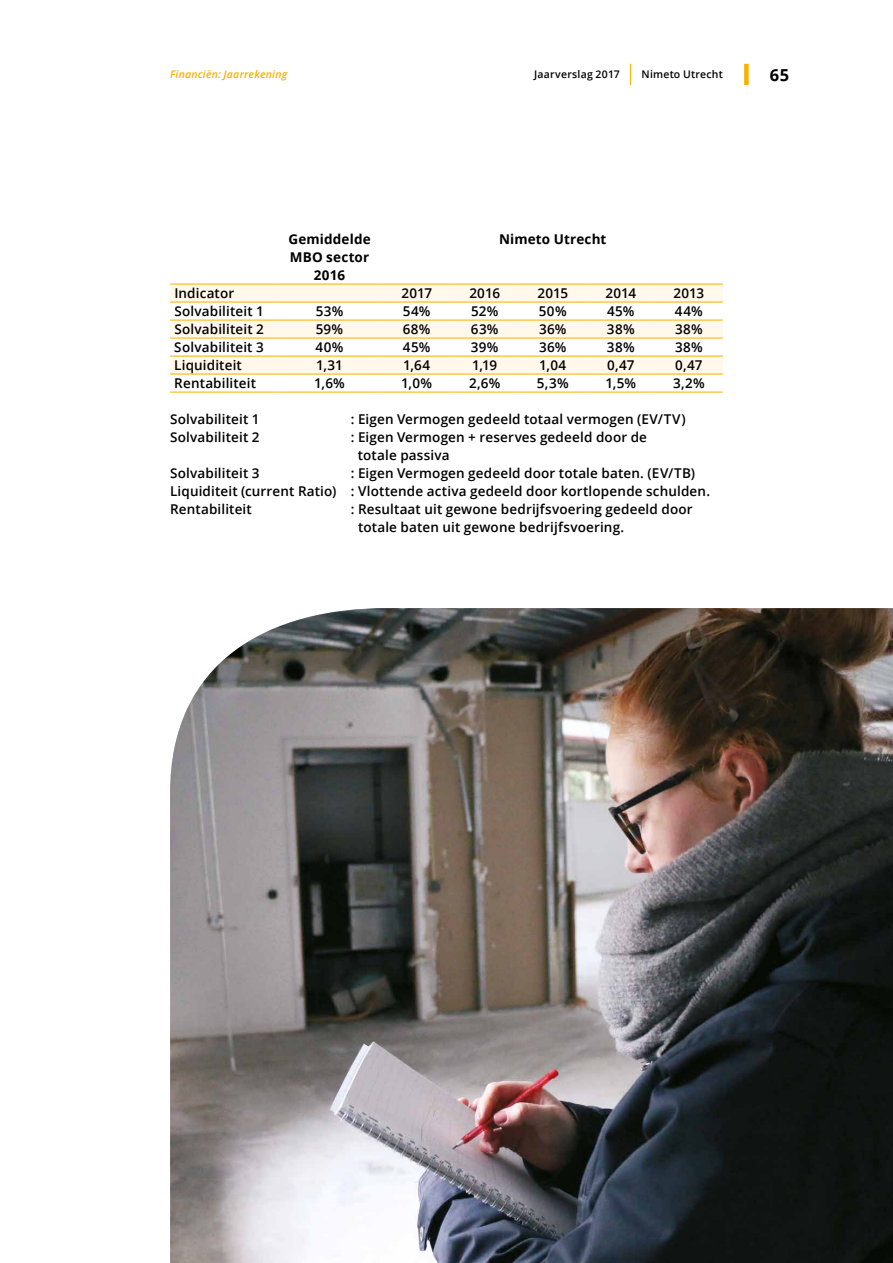
<style>
.page{position:relative;width:893px;height:1263px;background:#fff}
.page>*{position:absolute;margin:0;border:0;box-sizing:border-box;transform-origin:0 0}
.t1{font:700 16.5px "Open Sans";color:#000}
.t2{font:600 13.5px/18px "Open Sans";letter-spacing:.01em;color:#000}
.t3{font:700 13.5px/18px "Open Sans";letter-spacing:.01em;color:#000;text-align:center}
.t4{font:600 10.5px "Open Sans";letter-spacing:.02em;color:#000}
.t5{font:italic 600 10.5px "Open Sans";letter-spacing:.02em;color:#f9b000}
</style>
<div class="page">
<div style="left:744px;top:64px;width:5px;height:21px;background:#f9b000"></div>
<svg style="left:630px;top:64px;width:1px;height:21px"></svg>
<svg style="left:170px;top:285px;width:553px;height:53px"></svg>
<svg style="left:170px;top:357px;width:553px;height:35px"></svg>
<hr style="left:170px;top:284px;width:106px;height:1px;background:#f9b000">
<hr style="left:276px;top:284px;width:107px;height:1px;background:#f9b000">
<hr style="left:383px;top:284px;width:68px;height:1px;background:#f9b000">
<hr style="left:451px;top:284px;width:68px;height:1px;background:#f9b000">
<hr style="left:519px;top:284px;width:68px;height:1px;background:#f9b000">
<hr style="left:587px;top:284px;width:68px;height:1px;background:#f9b000">
<hr style="left:655px;top:284px;width:68px;height:1px;background:#f9b000">
<hr style="left:170px;top:302px;width:106px;height:1px;background:#f9b000">
<hr style="left:276px;top:302px;width:107px;height:1px;background:#f9b000">
<hr style="left:383px;top:302px;width:68px;height:1px;background:#f9b000">
<hr style="left:451px;top:302px;width:68px;height:1px;background:#f9b000">
<hr style="left:519px;top:302px;width:68px;height:1px;background:#f9b000">
<hr style="left:587px;top:302px;width:68px;height:1px;background:#f9b000">
<hr style="left:655px;top:302px;width:68px;height:1px;background:#f9b000">
<hr style="left:170px;top:320px;width:106px;height:1px;background:#f9b000">
<hr style="left:276px;top:320px;width:107px;height:1px;background:#f9b000">
<hr style="left:383px;top:320px;width:68px;height:1px;background:#f9b000">
<hr style="left:451px;top:320px;width:68px;height:1px;background:#f9b000">
<hr style="left:519px;top:320px;width:68px;height:1px;background:#f9b000">
<hr style="left:587px;top:320px;width:68px;height:1px;background:#f9b000">
<hr style="left:655px;top:320px;width:68px;height:1px;background:#f9b000">
<hr style="left:170px;top:338px;width:106px;height:1px;background:#f9b000">
<hr style="left:276px;top:338px;width:107px;height:1px;background:#f9b000">
<hr style="left:383px;top:338px;width:68px;height:1px;background:#f9b000">
<hr style="left:451px;top:338px;width:68px;height:1px;background:#f9b000">
<hr style="left:519px;top:338px;width:68px;height:1px;background:#f9b000">
<hr style="left:587px;top:338px;width:68px;height:1px;background:#f9b000">
<hr style="left:655px;top:338px;width:68px;height:1px;background:#f9b000">
<hr style="left:170px;top:356px;width:106px;height:1px;background:#f9b000">
<hr style="left:276px;top:356px;width:107px;height:1px;background:#f9b000">
<hr style="left:383px;top:356px;width:68px;height:1px;background:#f9b000">
<hr style="left:451px;top:356px;width:68px;height:1px;background:#f9b000">
<hr style="left:519px;top:356px;width:68px;height:1px;background:#f9b000">
<hr style="left:587px;top:356px;width:68px;height:1px;background:#f9b000">
<hr style="left:655px;top:356px;width:68px;height:1px;background:#f9b000">
<hr style="left:170px;top:374px;width:106px;height:1px;background:#f9b000">
<hr style="left:276px;top:374px;width:107px;height:1px;background:#f9b000">
<hr style="left:383px;top:374px;width:68px;height:1px;background:#f9b000">
<hr style="left:451px;top:374px;width:68px;height:1px;background:#f9b000">
<hr style="left:519px;top:374px;width:68px;height:1px;background:#f9b000">
<hr style="left:587px;top:374px;width:68px;height:1px;background:#f9b000">
<hr style="left:655px;top:374px;width:68px;height:1px;background:#f9b000">
<hr style="left:170px;top:392px;width:106px;height:1px;background:#f9b000">
<hr style="left:276px;top:392px;width:107px;height:1px;background:#f9b000">
<hr style="left:383px;top:392px;width:68px;height:1px;background:#f9b000">
<hr style="left:451px;top:392px;width:68px;height:1px;background:#f9b000">
<hr style="left:519px;top:392px;width:68px;height:1px;background:#f9b000">
<hr style="left:587px;top:392px;width:68px;height:1px;background:#f9b000">
<hr style="left:655px;top:392px;width:68px;height:1px;background:#f9b000">
<img style="left:170px;top:608px;width:723px;height:655px">
<p class="t5" style="left:170px;top:67px;width:119px">Financiën: Jaarrekening</p>
<p class="t4" style="left:534px;top:67px;width:87px">Jaarverslag 2017</p>
<p class="t4" style="left:642px;top:67px;width:83px">Nimeto Utrecht</p>
<p class="t1" style="left:770px;top:63px;width:21px">65</p>
<p class="t3" style="left:288px;top:230px;width:84px">Gemiddelde<br>MBO sector<br>2016</p>
<p class="t3" style="left:499px;top:230px;width:109px">Nimeto Utrecht</p>
<p class="t2" style="left:174px;top:284px;width:61px">Indicator</p>
<p class="t2" style="left:401px;top:284px;width:32px">2017</p>
<p class="t2" style="left:469px;top:284px;width:32px">2016</p>
<p class="t2" style="left:537px;top:284px;width:32px">2015</p>
<p class="t2" style="left:605px;top:284px;width:32px">2014</p>
<p class="t2" style="left:673px;top:284px;width:32px">2013</p>
<p class="t2" style="left:174px;top:302px;width:91px">Solvabiliteit 1</p>
<p class="t2" style="left:316px;top:302px;width:29px">53%</p>
<p class="t2" style="left:403px;top:302px;width:29px">54%</p>
<p class="t2" style="left:471px;top:302px;width:29px">52%</p>
<p class="t2" style="left:539px;top:302px;width:29px">50%</p>
<p class="t2" style="left:607px;top:302px;width:29px">45%</p>
<p class="t2" style="left:675px;top:302px;width:29px">44%</p>
<p class="t2" style="left:174px;top:320px;width:91px">Solvabiliteit 2</p>
<p class="t2" style="left:316px;top:320px;width:29px">59%</p>
<p class="t2" style="left:403px;top:320px;width:29px">68%</p>
<p class="t2" style="left:471px;top:320px;width:29px">63%</p>
<p class="t2" style="left:539px;top:320px;width:29px">36%</p>
<p class="t2" style="left:607px;top:320px;width:29px">38%</p>
<p class="t2" style="left:675px;top:320px;width:29px">38%</p>
<p class="t2" style="left:174px;top:338px;width:91px">Solvabiliteit 3</p>
<p class="t2" style="left:316px;top:338px;width:29px">40%</p>
<p class="t2" style="left:403px;top:338px;width:29px">45%</p>
<p class="t2" style="left:471px;top:338px;width:29px">39%</p>
<p class="t2" style="left:539px;top:338px;width:29px">36%</p>
<p class="t2" style="left:607px;top:338px;width:29px">38%</p>
<p class="t2" style="left:675px;top:338px;width:29px">38%</p>
<p class="t2" style="left:174px;top:356px;width:69px">Liquiditeit</p>
<p class="t2" style="left:316px;top:356px;width:28px">1,31</p>
<p class="t2" style="left:403px;top:356px;width:29px">1,64</p>
<p class="t2" style="left:472px;top:356px;width:27px">1,19</p>
<p class="t2" style="left:539px;top:356px;width:29px">1,04</p>
<p class="t2" style="left:607px;top:356px;width:29px">0,47</p>
<p class="t2" style="left:675px;top:356px;width:29px">0,47</p>
<p class="t2" style="left:174px;top:374px;width:83px">Rentabiliteit</p>
<p class="t2" style="left:314px;top:374px;width:32px">1,6%</p>
<p class="t2" style="left:401px;top:374px;width:32px">1,0%</p>
<p class="t2" style="left:469px;top:374px;width:33px">2,6%</p>
<p class="t2" style="left:537px;top:374px;width:33px">5,3%</p>
<p class="t2" style="left:605px;top:374px;width:32px">1,5%</p>
<p class="t2" style="left:673px;top:374px;width:33px">3,2%</p>
<p class="t2" style="left:170px;top:410px;width:91px">Solvabiliteit 1</p>
<p class="t2" style="left:351px;top:410px;width:336px">: Eigen Vermogen gedeeld totaal vermogen (EV/TV)</p>
<p class="t2" style="left:170px;top:428px;width:91px">Solvabiliteit 2</p>
<p class="t2" style="left:358px;top:428px;width:291px;text-indent:-7px">: Eigen Vermogen + reserves gedeeld door de totale passiva</p>
<p class="t2" style="left:170px;top:464px;width:91px">Solvabiliteit 3</p>
<p class="t2" style="left:170px;top:464px;width:542px;text-indent:181px">: Eigen Vermogen gedeeld door totale baten. (EV/TB)<br>Liquiditeit (current Ratio) : Vlottende activa gedeeld door kortlopende schulden.<br>Rentabiliteit</p>
<p class="t2" style="left:358px;top:500px;width:336px;text-indent:-7px">: Resultaat uit gewone bedrijfsvoering gedeeld door totale baten uit gewone bedrijfsvoering.</p>
</div>
